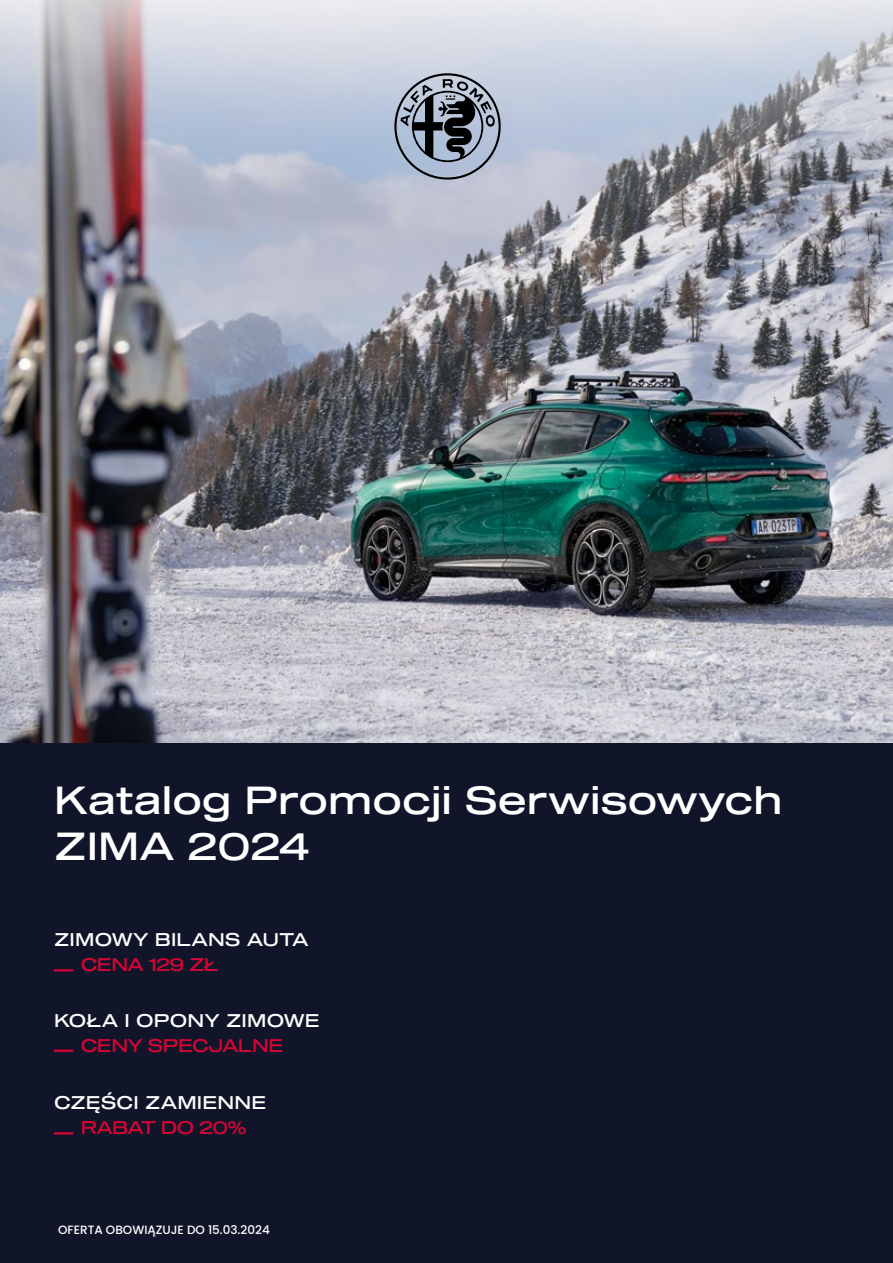
<style>
.page{position:relative;width:893px;height:1263px;background:#fff}
.page>*{position:absolute;margin:0;border:0;box-sizing:border-box;transform-origin:0 0}
.t1{font:38.4px/46px "Sequel 100 Black 45";color:#fff}
.t2{font:18px "Sequel 100 Black 45";letter-spacing:.01em;color:#fff}
.t3{font:18px "Sequel 100 Black 45";letter-spacing:-.03em;color:#d30535}
.t4{font:500 12px "Poppins";color:#fff}
</style>
<div class="page">
<div style="left:0;top:742px;width:893px;height:521px;background:#11152a"></div>
<img style="left:0;top:371px;width:893px;height:371px">
<img style="left:0;top:0;width:893px;height:371px">
<svg style="left:394px;top:73px;width:107px;height:107px;background:#838c9b"></svg>
<svg style="left:54px;top:969px;width:19px;height:2px"></svg>
<hr style="left:54px;top:1049px;width:19px;height:3px;background:#d30535">
<svg style="left:54px;top:1132px;width:19px;height:2px"></svg>
<h1 class="t1" style="left:54px;top:779px;width:730px">Katalog Promocji Serwisowych<br>ZIMA 2024</h1>
<p class="t2" style="left:54px;top:927px;width:256px">ZIMOWY BILANS AUTA</p>
<p class="t3" style="left:81px;top:952px;width:140px">CENA 129 ZŁ</p>
<p class="t2" style="left:54px;top:1008px;width:267px">KOŁA I OPONY ZIMOWE</p>
<p class="t3" style="left:81px;top:1033px;width:204px">CENY SPECJALNE</p>
<p class="t2" style="left:54px;top:1090px;width:214px">CZĘŚCI ZAMIENNE</p>
<p class="t3" style="left:81px;top:1115px;width:167px">RABAT DO 20%</p>
<p class="t4" style="left:58px;top:1223px;width:213px">OFERTA OBOWIĄZUJE DO 15.03.2024</p>
</div>
